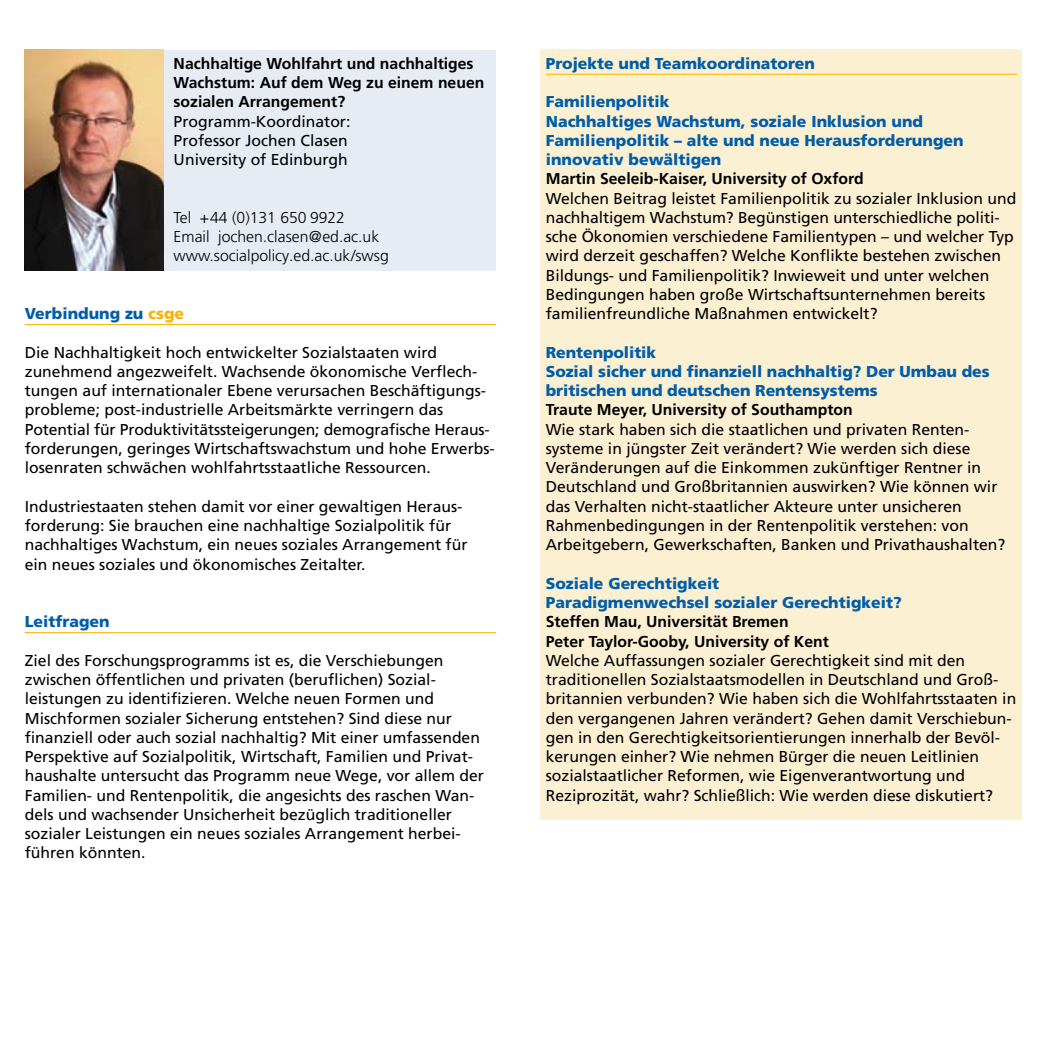
<style>
.page{position:relative;width:1042px;height:1042px;background:#fff}
.page>*{position:absolute;margin:0;border:0;box-sizing:border-box;transform-origin:0 0}
.t1{font:15.75px/19.2px "Frutiger";color:#000}
.t2{font:900 15.75px/19.2px "Frutiger";color:#005da8}
.t3{font:700 15.75px/19.2px "Frutiger";color:#000}
.t4{font:300 15.75px/19.2px "Frutiger";color:#000}
.s1{color:#f9b200}
</style>
<div class="page">
<div style="left:25px;top:50px;width:471px;height:220px;background:#e6ebf4"></div>
<div style="left:541px;top:50px;width:481px;height:770px;background:#fcf0d3"></div>
<img style="left:25px;top:50px;width:139px;height:220px">
<hr style="left:25px;top:324px;width:471px;height:1px;background:#f9b200">
<hr style="left:25px;top:632px;width:471px;height:1px;background:#f9b200">
<hr style="left:546px;top:74px;width:471px;height:1px;background:#f9b200">
<p class="t3" style="left:174px;top:54px;width:312px">Nachhaltige Wohlfahrt und nachhaltiges<br>Wachstum: Auf dem Weg zu einem neuen sozialen Arrangement?</p>
<p class="t1" style="left:174px;top:111px;width:178px">Programm-Koordinator:<br>Professor Jochen Clasen<br>University of Edinburgh</p>
<p class="t4" style="left:174px;top:208px;width:217px">Tel + 44 (0)131 650 9922<br>Email jochen.clasen @ ed.ac.uk www.socialpolicy.ed.ac.uk /swsg</p>
<p class="t2" style="left:25px;top:304px;width:161px">Verbindung zu <span class="s1">csge</span></p>
<p class="t1" style="left:25px;top:342px;width:471px">Die Nachhaltigkeit hoch entwickelter Sozialstaaten wird zunehmend angezweifelt. Wachsende ökonomische Verflech&shy;tungen auf internationaler Ebene verursachen Beschäftigungs&shy;probleme; post-industrielle Arbeitsmärkte verringern das Potential für Produktivitätssteigerungen; demografische Heraus&shy;forderungen, geringes Wirtschaftswachstum und hohe Erwerbs&shy;losenraten schwächen wohlfahrtsstaatliche Ressourcen.</p>
<p class="t1" style="left:25px;top:496px;width:444px">Industriestaaten stehen damit vor einer gewaltigen Heraus&shy;forderung: Sie brauchen eine nachhaltige Sozialpolitik für nachhaltiges Wachstum, ein neues soziales Arrangement für ein neues soziales und ökonomisches Zeitalter.</p>
<p class="t2" style="left:25px;top:612px;width:86px">Leitfragen</p>
<p class="t1" style="left:25px;top:650px;width:461px">Ziel des Forschungsprogramms ist es, die Verschiebungen zwischen öffentlichen und privaten (beruflichen) Sozial&shy;leistungen zu identifizieren. Welche neuen Formen und Mischformen sozialer Sicherung entstehen? Sind diese nur finanziell oder auch sozial nachhaltig? Mit einer umfassenden Perspektive auf Sozialpolitik, Wirtschaft, Familien und Privat&shy;haushalte untersucht das Programm neue Wege, vor allem der Familien- und Rentenpolitik, die angesichts des raschen Wan&shy;dels und wachsender Unsicherheit bezüglich traditioneller sozialer Leistungen ein neues soziales Arrangement herbei&shy;führen könnten.</p>
<p class="t2" style="left:546px;top:53px;width:270px">Projekte und Teamkoordinatoren</p>
<p class="t2" style="left:546px;top:92px;width:419px">Familienpolitik<br>Nachhaltiges Wachstum, soziale Inklusion und Familienpolitik – alte und neue Herausforderungen innovativ bewältigen</p>
<p class="t3" style="left:546px;top:169px;width:319px">Martin Seeleib-Kaiser, University of Oxford</p>
<p class="t1" style="left:546px;top:188px;width:472px">Welchen Beitrag leistet Familienpolitik zu sozialer Inklusion und nachhaltigem Wachstum? Begünstigen unterschiedliche politi-- sche Ökonomien verschiedene Familientypen – und welcher Typ wird derzeit geschaffen? Welche Konflikte bestehen zwischen Bildungs- und Familienpolitik? Inwieweit und unter welchen Bedingungen haben große Wirtschaftsunternehmen bereits familienfreundliche Maßnahmen entwickelt?</p>
<p class="t2" style="left:546px;top:342px;width:445px">Rentenpolitik<br>Sozial sicher und finanziell nachhaltig? Der Umbau des britischen und deutschen Rentensystems</p>
<p class="t3" style="left:546px;top:400px;width:308px">Traute Meyer, University of Southampton</p>
<p class="t1" style="left:546px;top:419px;width:461px">Wie stark haben sich die staatlichen und privaten Renten&shy;systeme in jüngster Zeit verändert? Wie werden sich diese Veränderungen auf die Einkommen zukünftiger Rentner in Deutschland und Großbritannien auswirken? Wie können wir das Verhalten nicht-staatlicher Akteure unter unsicheren Rahmenbedingungen in der Rentenpolitik verstehen: von Arbeitgebern, Gewerkschaften, Banken und Privathaushalten?</p>
<p class="t2" style="left:546px;top:573px;width:357px">Soziale Gerechtigkeit<br>Paradigmenwechsel sozialer Gerechtigkeit?</p>
<p class="t3" style="left:546px;top:612px;width:285px">Steffen Mau, Universität Bremen<br>Peter Taylor-Gooby, University of Kent</p>
<p class="t1" style="left:546px;top:650px;width:472px">Welche Auffassungen sozialer Gerechtigkeit sind mit den traditionellen Sozialstaatsmodellen in Deutschland und Groß&shy;britannien verbunden? Wie haben sich die Wohlfahrtsstaaten in den vergangenen Jahren verändert? Gehen damit Verschiebun&shy;gen in den Gerechtigkeitsorientierungen innerhalb der Bevöl-- kerungen einher? Wie nehmen Bürger die neuen Leitlinien sozialstaatlicher Reformen, wie Eigenverantwortung und Reziprozität, wahr? Schließlich: Wie werden diese diskutiert?</p>
</div>
